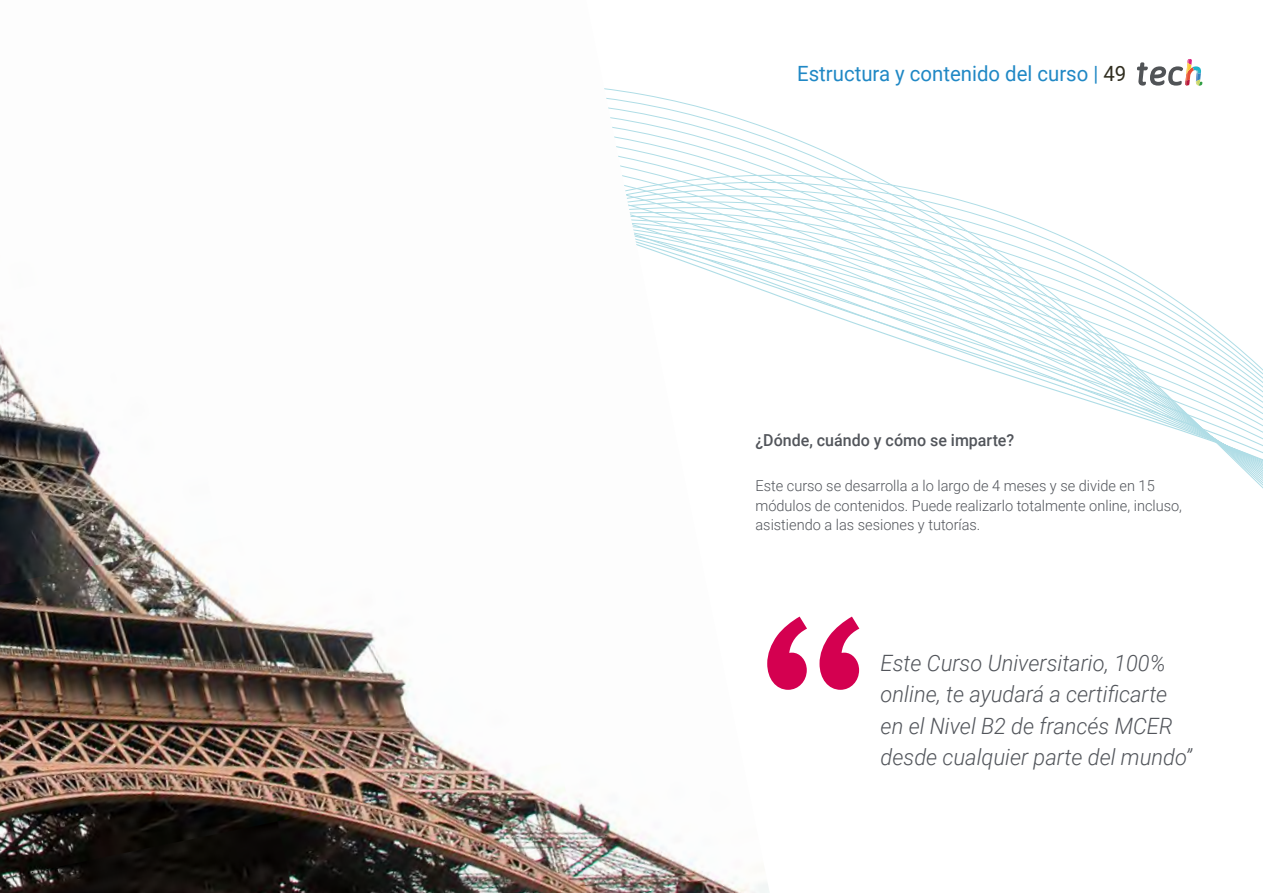
<style>
.page{position:relative;width:1263px;height:893px;background:#fff}
.page>*{position:absolute;margin:0;border:0;box-sizing:border-box;transform-origin:0 0}
.t1{font:italic 300 22.5px/31.5px "Roboto";color:#52555b}
.t2{font:21px "Roboto";color:#2088c5}
.t3{font:500 16.5px "Roboto";color:#52555b}
.t4{font:300 15px/19.5px "Roboto";color:#52555b}
.s1{color:#312e20}
</style>
<div class="page">
<svg style="left:1137px;top:59px;width:65px;height:24px"></svg>
<svg style="left:770px;top:83px;width:493px;height:589px"></svg>
<img style="left:0;top:88px;width:770px;height:805px">
<svg style="left:767px;top:617px;width:92px;height:73px"></svg>
<h2 class="t2" style="left:797px;top:59px;width:331px">Estructura y contenido del curso | <span class="s1">49</span></h2>
<p class="t3" style="left:755px;top:429px;width:260px">¿Dónde, cuándo y cómo se imparte?</p>
<p class="t4" style="left:755px;top:476px;width:428px">Este curso se desarrolla a lo largo de 4 meses y se divide en 15 módulos de contenidos. Puede realizarlo totalmente online, incluso, asistiendo a las sesiones y tutorías.</p>
<h1 class="t1" style="left:881px;top:646px;width:313px">Este Curso Universitario, 100% online, te ayudará a certificarte en el Nivel B2 de francés MCER desde cualquier parte del mundo”</h1>
</div>
